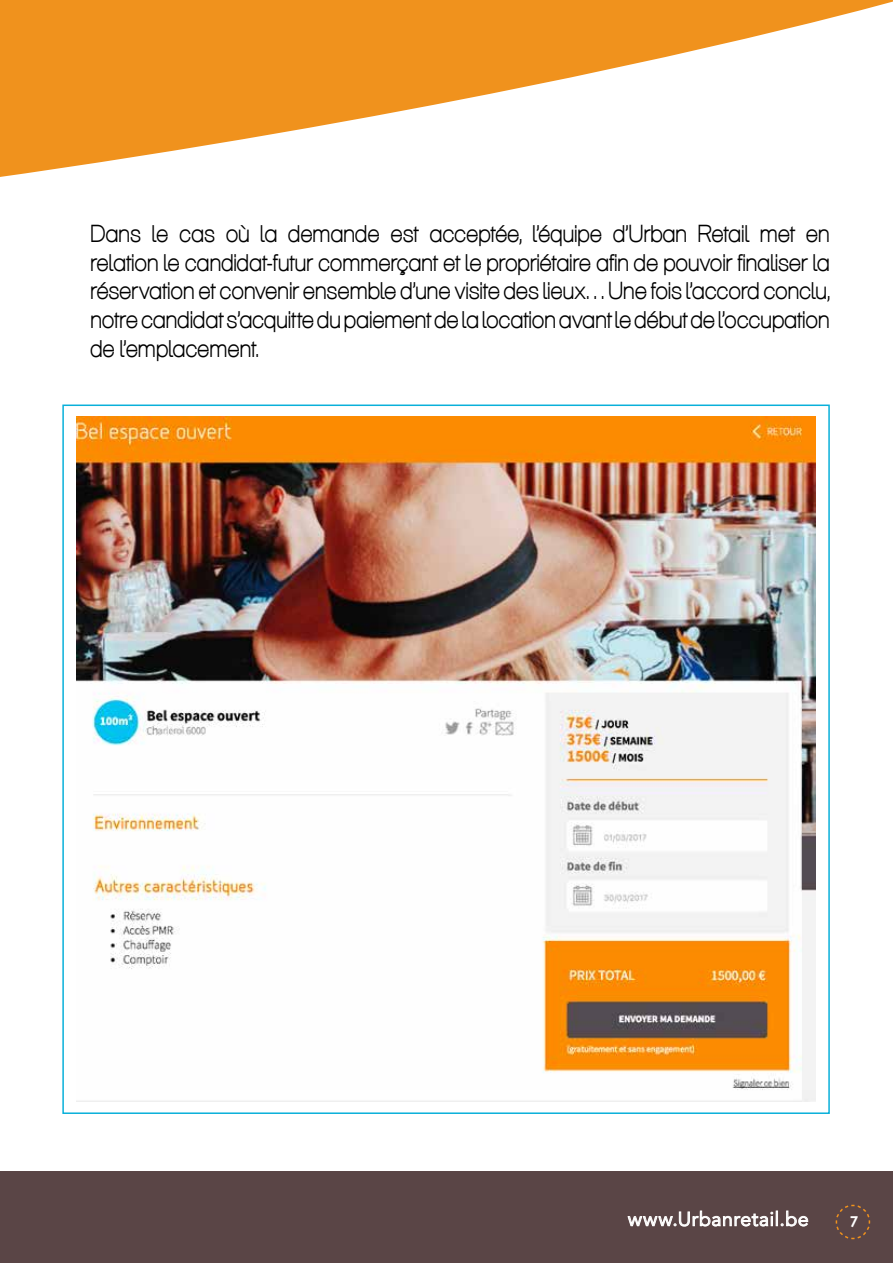
<style>
.page{position:relative;width:893px;height:1263px;background:#fff}
.page>*{position:absolute;margin:0;border:0;box-sizing:border-box;transform-origin:0 0}
.t1{font:24px/28.8px "Aliquam";letter-spacing:.01em;color:#000;text-align:justify}
.t2{font:19.5px "Avenir";letter-spacing:.025em;color:#fff}
.t3{font:700 15px "Century Gothic";color:#fff}
</style>
<div class="page">
<div style="left:0;top:1171px;width:893px;height:92px;background:#5a4546"></div>
<svg style="left:835px;top:1204px;width:36px;height:36px"></svg>
<svg style="left:627px;top:1210px;width:181px;height:17px"></svg>
<svg style="left:0;top:0;width:893px;height:177px;fill:#f0921d"></svg>
<img style="left:76px;top:416px;width:740px;height:686px">
<p class="t1" style="left:91px;top:218px;width:740px">Dans le cas où la demande est acceptée, l’équipe d’Urban Retail met en relation le candidat-futur commerçant et le propriétaire afin de pouvoir finaliser la réservation et convenir ensemble d’une visite des lieux… Une fois l’accord conclu, notre candidat s’acquitte du paiement de la location avant le début de l’occupation de l’emplacement.</p>
<p class="t2" style="left:628px;top:1207px;width:182px">www.Urbanretail.be</p>
<p class="t3" style="left:850px;top:1212px;width:10px">7</p>
</div>
